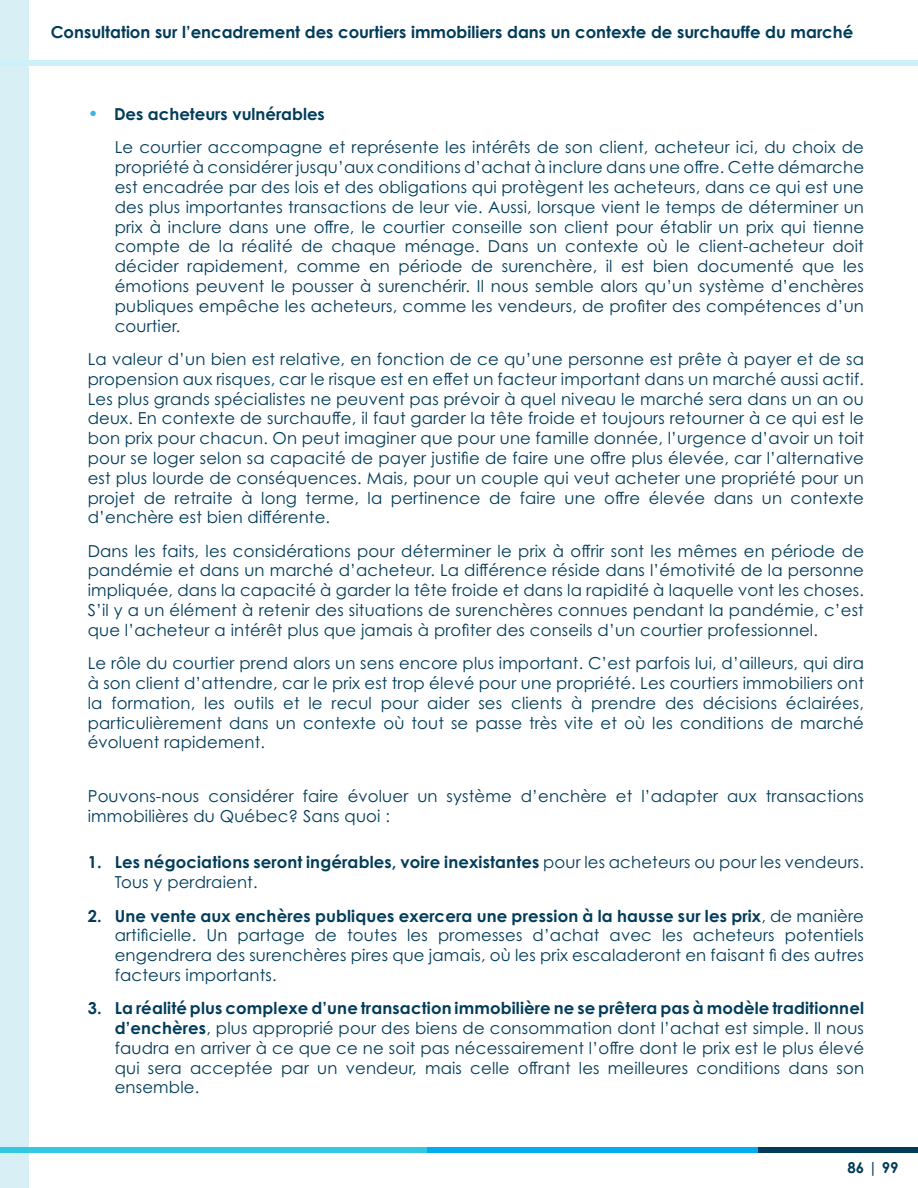
<style>
.page{position:relative;width:918px;height:1188px;background:#fff}
.page>*{position:absolute;margin:0;border:0;box-sizing:border-box;transform-origin:0 0}
.t1{font:16.5px/19.8px "Century Gothic Pro";letter-spacing:.01em;color:#003c5a;text-align:justify}
.t2{font:700 16.5px/19.8px "Century Gothic Pro";letter-spacing:.01em;color:#003c5a}
.t3{font:700 16.5px "Century Gothic";color:#003c5a}
.t4{font:700 15px "Century Gothic";color:#003c5a}
.s1{font-weight:700;font-size:18px;color:#3cb4e7}
.s2{font-weight:700}
.s3{font-weight:400}
</style>
<div class="page">
<div style="left:0;top:0;width:29px;height:1188px;background:#d8eff5"></div>
<div style="left:0;top:1147px;width:428px;height:6px;background:#32c8e1"></div>
<div style="left:428px;top:1147px;width:330px;height:6px;background:#00aeef"></div>
<div style="left:758px;top:1147px;width:160px;height:6px;background:#003c5a"></div>
<div style="left:0;top:60px;width:428px;height:6px;background:#ccf1f8"></div>
<div style="left:428px;top:60px;width:330px;height:6px;background:#ccf1f8"></div>
<div style="left:758px;top:60px;width:160px;height:6px;background:#ccf1f8"></div>
<p class="t3" style="left:51px;top:19px;width:804px">Consultation sur l’encadrement des courtiers immobiliers dans un contexte de surchauffe du marché</p>
<p class="t1" style="left:115px;top:97px;width:751px;line-height:33.3px;text-indent:-27px"><span class="s1">•</span> <span class="s2">Des acheteurs vulnérables<br></span>Le courtier accompagne et représente les intérêts de son client, acheteur ici, du choix de</p>
<p class="t1" style="left:115px;top:157px;width:751px">propriété à considérer jusqu’aux conditions d’achat à inclure dans une offre. Cette démarche est encadrée par des lois et des obligations qui protègent les acheteurs, dans ce qui est une des plus importantes transactions de leur vie. Aussi, lorsque vient le temps de déterminer un prix à inclure dans une offre, le courtier conseille son client pour établir un prix qui tienne compte de la réalité de chaque ménage. Dans un contexte où le client-acheteur doit décider rapidement, comme en période de surenchère, il est bien documenté que les émotions peuvent le pousser à surenchérir. Il nous semble alors qu’un système d’enchères publiques empêche les acheteurs, comme les vendeurs, de profiter des compétences d’un courtier.</p>
<p class="t1" style="left:88px;top:349px;width:778px">La valeur d’un bien est relative, en fonction de ce qu’une personne est prête à payer et de sa propension aux risques, car le risque est en effet un facteur important dans un marché aussi actif.<br>Les plus grands spécialistes ne peuvent pas prévoir à quel niveau le marché sera dans un an ou deux. En contexte de surchauffe, il faut garder la tête froide et toujours retourner à ce qui est le bon prix pour chacun. On peut imaginer que pour une famille donnée, l’urgence d’avoir un toit pour se loger selon sa capacité de payer justifie de faire une offre plus élevée, car l’alternative est plus lourde de conséquences. Mais, pour un couple qui veut acheter une propriété pour un projet de retraite à long terme, la pertinence de faire une offre élevée dans un contexte d’enchère est bien différente.</p>
<p class="t1" style="left:88px;top:541px;width:778px">Dans les faits, les considérations pour déterminer le prix à offrir sont les mêmes en période de pandémie et dans un marché d’acheteur. La différence réside dans l’émotivité de la personne impliquée, dans la capacité à garder la tête froide et dans la rapidité à laquelle vont les choses.<br>S’il y a un élément à retenir des situations de surenchères connues pendant la pandémie, c’est que l’acheteur a intérêt plus que jamais à profiter des conseils d’un courtier professionnel.</p>
<p class="t1" style="left:88px;top:653px;width:778px">Le rôle du courtier prend alors un sens encore plus important. C’est parfois lui, d’ailleurs, qui dira à son client d’attendre, car le prix est trop élevé pour une propriété. Les courtiers immobiliers ont la formation, les outils et le recul pour aider ses clients à prendre des décisions éclairées, particulièrement dans un contexte où tout se passe très vite et où les conditions de marché évoluent rapidement.</p>
<p class="t1" style="left:88px;top:786px;width:778px">Pouvons-nous considérer faire évoluer un système d’enchère et l’adapter aux transactions immobilières du Québec? Sans quoi :</p>
<p class="t2" style="left:115px;top:852px;width:751px;text-indent:-27px">1. Les négociations seront ingérables, voire inexistantes <span class="s3">pour les acheteurs ou pour les vendeurs.<br>Tous y perdraient.</span></p>
<p class="t1" style="left:115px;top:906px;width:751px;text-indent:-27px"><span class="s2">2. Une vente aux enchères publiques exercera une pression à la hausse sur les prix</span>, de manière artificielle. Un partage de toutes les promesses d’achat avec les acheteurs potentiels engendrera des surenchères pires que jamais, où les prix escaladeront en faisant fi des autres facteurs importants.</p>
<p class="t1" style="left:115px;top:998px;width:751px;text-indent:-27px"><span class="s2">3. La réalité plus complexe d’une transaction immobilière ne se prêtera pas à modèle traditionnel d’enchères</span>, plus approprié pour des biens de consommation dont l’achat est simple. Il nous faudra en arriver à ce que ce ne soit pas nécessairement l’offre dont le prix est le plus élevé qui sera acceptée par un vendeur, mais celle offrant les meilleures conditions dans son ensemble.</p>
<p class="t4" style="left:848px;top:1156px;width:53px">86 | 99</p>
</div>
